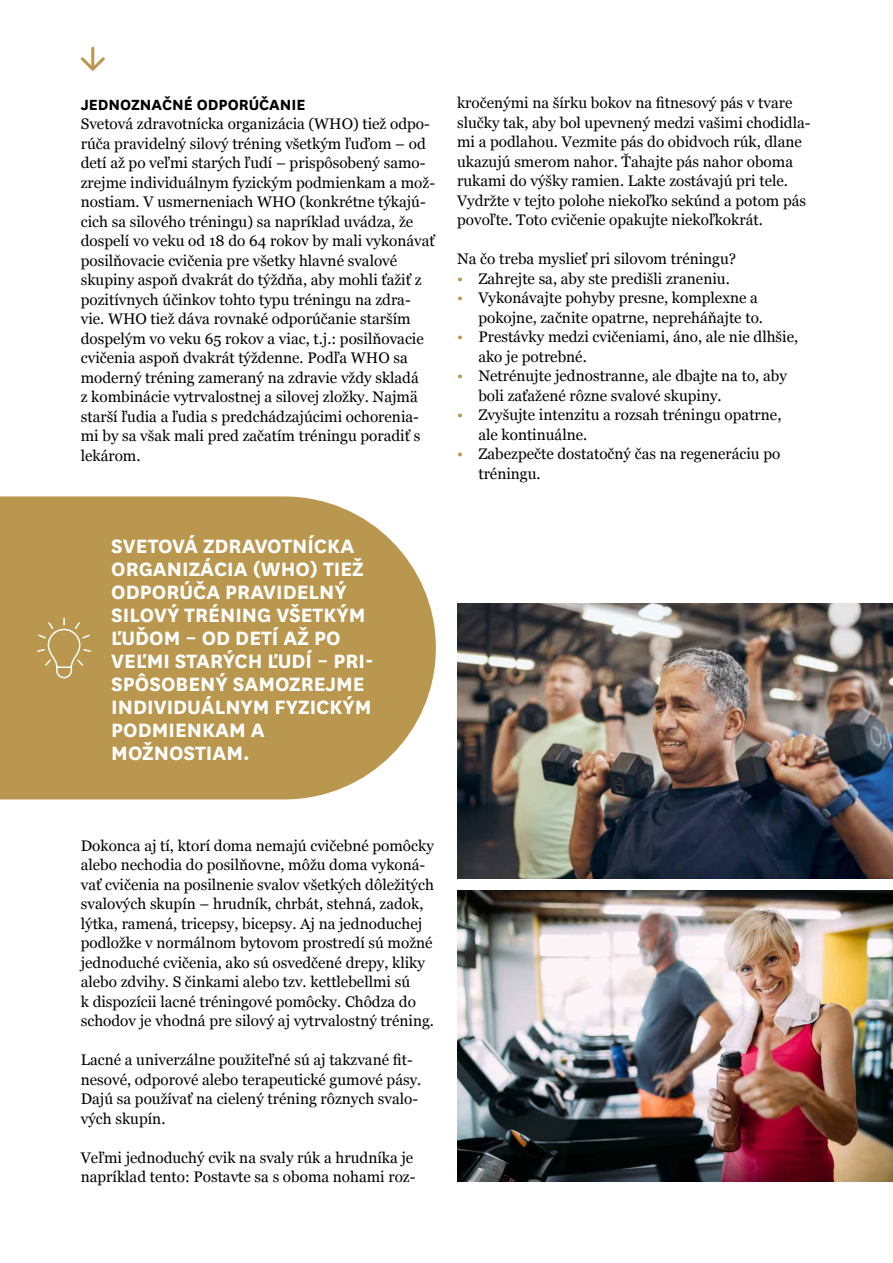
<style>
.page{position:relative;width:893px;height:1263px;background:#fff}
.page>*{position:absolute;margin:0;border:0;box-sizing:border-box;transform-origin:0 0}
.t1{font:700 22.65px/23px "National";color:#fff}
.t2{font:700 17.25px "National";color:#000}
.t3{font:15.3px/19.5px "Georgia";color:#000}
.s1{color:#ba974e}
</style>
<div class="page">
<svg style="left:0;top:496px;width:436px;height:303px;background:#bf9e5b"></svg>
<svg style="left:36px;top:617px;width:56px;height:62px;background:#c0a05d"></svg>
<img style="left:457px;top:604px;width:436px;height:275px">
<img style="left:457px;top:890px;width:436px;height:292px">
<svg style="left:81px;top:47px;width:24px;height:24px"></svg>
<p class="t2" style="left:81px;top:92px;width:226px">JEDNOZNAČNÉ ODPORÚČANIE</p>
<p class="t3" style="left:81px;top:113px;width:356px">Svetová zdravotnícka organizácia (WHO) tiež odpo&shy;rúča pravidelný silový tréning všetkým ľuďom – od detí až po veľmi starých ľudí – prispôsobený samo&shy;zrejme individuálnym fyzickým podmienkam a mož&shy;nostiam. V usmerneniach WHO (konkrétne týkajú&shy;cich sa silového tréningu) sa napríklad uvádza, že dospelí vo veku od 18 do 64 rokov by mali vykonávať posilňovacie cvičenia pre všetky hlavné svalové skupiny aspoň dvakrát do týždňa, aby mohli ťažiť z pozitívnych účinkov tohto typu tréningu na zdra&shy;vie. WHO tiež dáva rovnaké odporúčanie starším dospelým vo veku 65 rokov a viac, t.j.: posilňovacie cvičenia aspoň dvakrát týždenne. Podľa WHO sa moderný tréning zameraný na zdravie vždy skladá<br>z kombinácie vytrvalostnej a silovej zložky. Najmä starší ľudia a ľudia s predchádzajúcimi ochorenia&shy;mi by sa však mali pred začatím tréningu poradiť s lekárom.</p>
<h1 class="t1" style="left:111px;top:533px;width:264px">SVETOVÁ ZDRAVOTNÍCKA<br>ORGANIZÁCIA (WHO) TIEŽ<br>ODPORÚČA PRAVIDELNÝ<br>SILOVÝ TRÉNING VŠETKÝM<br>ĽUĎOM – OD DETÍ AŽ PO<br>VEĽMI STARÝCH ĽUDÍ – PRI-<br>SPÔSOBENÝ SAMOZREJME<br>INDIVIDUÁLNYM FYZICKÝM<br>PODMIENKAM A<br>MOŽNOSTIAM.</h1>
<p class="t3" style="left:457px;top:93px;width:355px">kročenými na šírku bokov na fitnesový pás v tvare slučky tak, aby bol upevnený medzi vašimi chodidla&shy;mi a podlahou. Vezmite pás do obidvoch rúk, dlane ukazujú smerom nahor. Ťahajte pás nahor oboma rukami do výšky ramien. Lakte zostávajú pri tele.<br>Vydržte v tejto polohe niekoľko sekúnd a potom pás povoľte. Toto cvičenie opakujte niekoľkokrát.</p>
<p class="t3" style="left:457px;top:249px;width:281px">Na čo treba myslieť pri silovom tréningu?</p>
<p class="t3" style="left:457px;top:268px;width:274px"><span class="s1">•</span> Zahrejte sa, aby ste predišli zraneniu.</p>
<p class="t3" style="left:478px;top:288px;width:286px;text-indent:-21px"><span class="s1">•</span> Vykonávajte pohyby presne, komplexne a pokojne, začnite opatrne, nepreháňajte to.</p>
<p class="t3" style="left:478px;top:327px;width:321px;text-indent:-21px"><span class="s1">•</span> Prestávky medzi cvičeniami, áno, ale nie dlhšie, ako je potrebné.</p>
<p class="t3" style="left:478px;top:366px;width:310px;text-indent:-21px"><span class="s1">•</span> Netrénujte jednostranne, ale dbajte na to, aby boli zaťažené rôzne svalové skupiny.</p>
<p class="t3" style="left:478px;top:405px;width:305px;text-indent:-21px"><span class="s1">•</span> Zvyšujte intenzitu a rozsah tréningu opatrne, ale kontinuálne.</p>
<p class="t3" style="left:478px;top:444px;width:304px;text-indent:-21px"><span class="s1">•</span> Zabezpečte dostatočný čas na regeneráciu po tréningu.</p>
<p class="t3" style="left:81px;top:835px;width:355px">Dokonca aj tí, ktorí doma nemajú cvičebné pomôcky alebo nechodia do posilňovne, môžu doma vykoná&shy;vať cvičenia na posilnenie svalov všetkých dôležitých svalových skupín – hrudník, chrbát, stehná, zadok, lýtka, ramená, tricepsy, bicepsy. Aj na jednoduchej podložke v normálnom bytovom prostredí sú možné jednoduché cvičenia, ako sú osvedčené drepy, kliky alebo zdvihy. S činkami alebo tzv. kettlebellmi sú<br>k dispozícii lacné tréningové pomôcky. Chôdza do schodov je vhodná pre silový aj vytrvalostný tréning.</p>
<p class="t3" style="left:81px;top:1049px;width:342px">Lacné a univerzálne použiteľné sú aj takzvané fit&shy;nesové, odporové alebo terapeutické gumové pásy.<br>Dajú sa používať na cielený tréning rôznych svalo&shy;vých skupín.</p>
<p class="t3" style="left:81px;top:1147px;width:336px">Veľmi jednoduchý cvik na svaly rúk a hrudníka je napríklad tento: Postavte sa s oboma nohami roz-</p>
</div>
